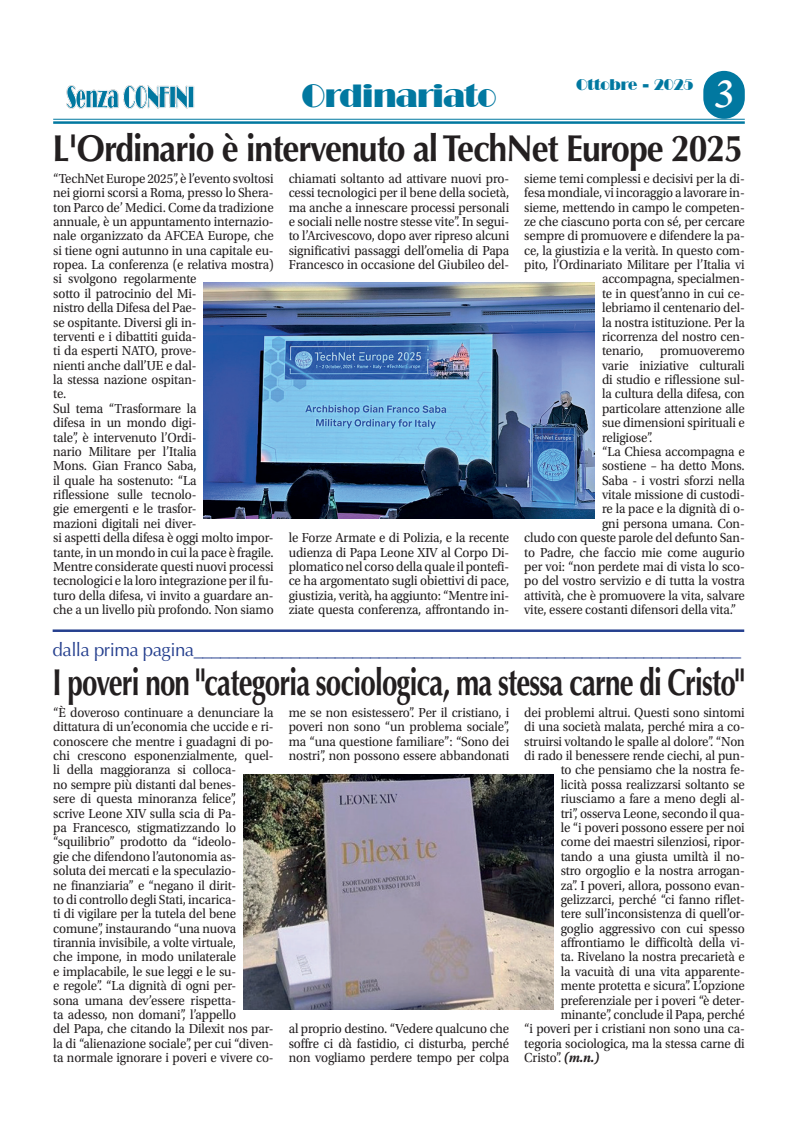
<style>
.page{position:relative;width:798px;height:1134px;background:#fff}
.page>*{position:absolute;margin:0;border:0;box-sizing:border-box;transform-origin:0 0}
.t1{font:italic 600 42.5px "Adobe Jenson Pro";color:#fff;scale:.94 1}
.T-_Titolo_medio_Bold{font:700 37.5px "Optima LT Std";letter-spacing:-.03em;color:#231f20;scale:.74 1}
.T-_Titolo_medio_Bold-2{font:700 37.5px "Optima LT Std";letter-spacing:-.03em;color:#231f20;scale:.9 1}
.t2{font:31.25px "Broadway BT";letter-spacing:-.02em;color:#0178a0;scale:.94 1}
.T-_Titolo_medio_Bold-3{font:18.75px "Optima LT Std";letter-spacing:-.03em;color:#253f8e}
.t3{font:15px "Broadway BT";letter-spacing:-.01em;color:#0178a0;scale:.95 1}
.Normale{font:13.75px/14.4px "Utopia Std";letter-spacing:-.01em;color:#231f20;text-align:justify;scale:.94 1}
.s1{font-weight:700;font-style:italic}
</style>
<div class="page">
<div style="left:703px;top:71px;width:41px;height:48px;background:#0178a0;border-radius:21px"></div>
<hr style="left:53px;top:119px;width:691px;height:1px;background:#0178a0">
<hr style="left:53px;top:121px;width:691px;height:3px;background:#0178a0">
<img style="left:66px;top:85px;width:129px;height:24px">
<hr style="left:53px;top:629px;width:691px;height:3px;background:#253f8e">
<img style="left:243px;top:774px;width:310px;height:236px">
<img style="left:204px;top:283px;width:390px;height:235px">
<h3 class="t2" style="left:301px;top:76px;width:209px">Ordinariato</h3>
<p class="t3" style="left:576px;top:75px;width:125px">Ottobre - 2025</p>
<h1 class="t1" style="left:713px;top:70px;width:23px">3</h1>
<p class="T-_Titolo_medio_Bold-2" style="left:53px;top:127px;width:768px">L'Ordinario è intervenuto al TechNet Europe 2025</p>
<p class="Normale" style="left:53px;top:171px;width:236px;text-align:left">“TechNet Europe 2025”, è l’evento svoltosi nei giorni scorsi a Roma, presso lo Shera&shy;ton Parco de’ Medici. Come da tradizione annuale, è un appuntamento internazio&shy;nale organizzato da AFCEA Europe, che si tiene ogni autunno in una capitale eu&shy;ropea. La conferenza (e relativa mostra) si svolgono regolarmente<br>sotto il patrocinio del Mi-<br>nistro della Difesa del Pae-<br>se ospitante. Diversi gli in-<br>terventi e i dibattiti guida-<br>ti da esperti NATO, prove-<br>nienti anche dall’UE e dal-<br>la stessa nazione ospitan-<br>te.</p>
<p class="Normale" style="left:53px;top:401px;width:236px;text-align:left">Sul tema “Trasformare la<br>difesa in un mondo digi-<br>tale”, è intervenuto l’Ordi-<br>nario Militare per l’Italia<br>Mons. Gian Franco Saba,<br>il quale ha sostenuto: “La<br>riflessione sulle tecnolo-<br>gie emergenti e le trasfor-<br>mazioni digitali nei diver-<br>si aspetti della difesa è oggi molto impor&shy;tante, in un mondo in cui la pace è fragile.<br>Mentre considerate questi nuovi processi tecnologici e la loro integrazione per il fu&shy;turo della difesa, vi invito a guardare an&shy;che a un livello più profondo. Non siamo</p>
<p class="Normale" style="left:288px;top:171px;width:236px">chiamati soltanto ad attivare nuovi pro&shy;cessi tecnologici per il bene della società, ma anche a innescare processi personali e sociali nelle nostre stesse vite”. In segui&shy;to l’Arcivescovo, dopo aver ripreso alcuni significativi passaggi dell’omelia di Papa Francesco in occasione del Giubileo del-</p>
<p class="Normale" style="left:524px;top:171px;width:236px">sieme temi complessi e decisivi per la di-</p>
<p class="Normale" style="left:524px;top:186px;width:236px">fesa mondiale, vi incoraggio a lavorare in-</p>
<p class="Normale" style="left:524px;top:200px;width:236px">sieme, mettendo in campo le competen-</p>
<p class="Normale" style="left:524px;top:214px;width:236px">ze che ciascuno porta con sé, per cercare</p>
<p class="Normale" style="left:524px;top:229px;width:236px">sempre di promuovere e difendere la pa-</p>
<p class="Normale" style="left:524px;top:243px;width:236px">ce, la giustizia e la verità. In questo com-</p>
<p class="Normale" style="left:524px;top:258px;width:236px">pito, l’Ordinariato Militare per l’Italia vi</p>
<p class="Normale" style="left:601px;top:272px;width:153px">accompagna, specialmen-</p>
<p class="Normale" style="left:601px;top:286px;width:153px">te in quest’anno in cui ce-</p>
<p class="Normale" style="left:601px;top:301px;width:153px">lebriamo il centenario del-</p>
<p class="Normale" style="left:601px;top:315px;width:153px">la nostra istituzione. Per la</p>
<p class="Normale" style="left:601px;top:329px;width:153px">ricorrenza del nostro cen-</p>
<p class="Normale" style="left:601px;top:344px;width:153px">tenario, promuoveremo</p>
<p class="Normale" style="left:601px;top:358px;width:153px">varie iniziative culturali</p>
<p class="Normale" style="left:601px;top:373px;width:153px">di studio e riflessione sul-</p>
<p class="Normale" style="left:601px;top:387px;width:153px">la cultura della difesa, con</p>
<p class="Normale" style="left:601px;top:401px;width:153px">particolare attenzione alle</p>
<p class="Normale" style="left:601px;top:416px;width:153px">sue dimensioni spirituali e</p>
<p class="Normale" style="left:601px;top:430px;width:55px">religiose”.</p>
<p class="Normale" style="left:601px;top:444px;width:153px">“La Chiesa accompagna e</p>
<p class="Normale" style="left:601px;top:459px;width:153px">sostiene – ha detto Mons.</p>
<p class="Normale" style="left:601px;top:473px;width:153px">Saba - i vostri sforzi nella</p>
<p class="Normale" style="left:601px;top:488px;width:153px">vitale missione di custodi-</p>
<p class="Normale" style="left:601px;top:502px;width:153px">re la pace e la dignità di o-</p>
<p class="Normale" style="left:601px;top:516px;width:153px">gni persona umana. Con-</p>
<p class="Normale" style="left:524px;top:531px;width:236px">cludo con queste parole del defunto San-</p>
<p class="Normale" style="left:524px;top:545px;width:236px">to Padre, che faccio mie come augurio</p>
<p class="Normale" style="left:524px;top:559px;width:236px">per voi: “non perdete mai di vista lo sco-</p>
<p class="Normale" style="left:524px;top:574px;width:236px">po del vostro servizio e di tutta la vostra</p>
<p class="Normale" style="left:524px;top:588px;width:236px">attività, che è promuovere la vita, salvare</p>
<p class="Normale" style="left:524px;top:603px;width:227px">vite, essere costanti difensori della vita.”</p>
<p class="Normale" style="left:288px;top:531px;width:236px">le Forze Armate e di Polizia, e la recente udienza di Papa Leone XIV al Corpo Di&shy;plomatico nel corso della quale il pontefi&shy;ce ha argomentato sugli obiettivi di pace, giustizia, verità, ha aggiunto: “Mentre ini&shy;ziate questa conferenza, affrontando in-</p>
<p class="T-_Titolo_medio_Bold-3" style="left:53px;top:639px;width:689px">dalla prima pagina______________________________________________________________</p>
<p class="T-_Titolo_medio_Bold" style="left:53px;top:660px;width:935px">I poveri non "categoria sociologica, ma stessa carne di Cristo"</p>
<p class="Normale" style="left:53px;top:706px;width:236px;text-align:left">“È doveroso continuare a denunciare la dittatura di un’economia che uccide e ri&shy;conoscere che mentre i guadagni di po&shy;chi crescono esponenzialmente, quel&shy;li della maggioranza si colloca-<br>no sempre più distanti dal benes-<br>sere di questa minoranza felice”,<br>scrive Leone XIV sulla scia di Pa-<br>pa Francesco, stigmatizzando lo “squilibrio” prodotto da “ideolo-<br>gie che difendono l’autonomia as-<br>soluta dei mercati e la speculazio-<br>ne finanziaria” e “negano il dirit-<br>to di controllo degli Stati, incarica-<br>ti di vigilare per la tutela del bene comune”, instaurando “una nuova tirannia invisibile, a volte virtuale,<br>che impone, in modo unilaterale<br>e implacabile, le sue leggi e le su-<br>e regole”. “La dignità di ogni per-<br>sona umana dev’essere rispetta-<br>ta adesso, non domani”, l’appello<br>del Papa, che citando la Dilexit nos par&shy;la di “alienazione sociale”, per cui “diven&shy;ta normale ignorare i poveri e vivere co-</p>
<p class="Normale" style="left:288px;top:706px;width:236px">me se non esistessero”. Per il cristiano, i poveri non sono “un problema sociale”, ma “una questione familiare”: “Sono dei nostri”, non possono essere abbandonati</p>
<p class="Normale" style="left:524px;top:706px;width:236px">dei problemi altrui. Questi sono sintomi</p>
<p class="Normale" style="left:524px;top:720px;width:236px">di una società malata, perché mira a co-</p>
<p class="Normale" style="left:524px;top:734px;width:236px">struirsi voltando le spalle al dolore”. “Non</p>
<p class="Normale" style="left:524px;top:749px;width:236px">di rado il benessere rende ciechi, al pun-</p>
<p class="Normale" style="left:560px;top:763px;width:197px">to che pensiamo che la nostra fe-</p>
<p class="Normale" style="left:560px;top:777px;width:197px">licità possa realizzarsi soltanto se</p>
<p class="Normale" style="left:560px;top:792px;width:197px">riusciamo a fare a meno degli al-</p>
<p class="Normale" style="left:560px;top:806px;width:197px">tri”, osserva Leone, secondo il qua-</p>
<p class="Normale" style="left:560px;top:821px;width:197px">le “i poveri possono essere per noi</p>
<p class="Normale" style="left:560px;top:835px;width:197px">come dei maestri silenziosi, ripor-</p>
<p class="Normale" style="left:560px;top:849px;width:197px">tando a una giusta umiltà il no-</p>
<p class="Normale" style="left:560px;top:864px;width:197px">stro orgoglio e la nostra arrogan-</p>
<p class="Normale" style="left:560px;top:878px;width:197px">za”. I poveri, allora, possono evan-</p>
<p class="Normale" style="left:560px;top:892px;width:197px">gelizzarci, perché “ci fanno riflet-</p>
<p class="Normale" style="left:560px;top:907px;width:197px">tere sull’inconsistenza di quell’or-</p>
<p class="Normale" style="left:560px;top:921px;width:197px">goglio aggressivo con cui spesso</p>
<p class="Normale" style="left:560px;top:936px;width:197px">affrontiamo le difficoltà della vi-</p>
<p class="Normale" style="left:560px;top:950px;width:197px">ta. Rivelano la nostra precarietà e</p>
<p class="Normale" style="left:560px;top:964px;width:197px">la vacuità di una vita apparente-</p>
<p class="Normale" style="left:560px;top:979px;width:197px">mente protetta e sicura”. L’opzione</p>
<p class="Normale" style="left:560px;top:993px;width:197px">preferenziale per i poveri “è deter-</p>
<p class="Normale" style="left:560px;top:1007px;width:197px">minante”, conclude il Papa, perché</p>
<p class="Normale" style="left:524px;top:1022px;width:236px">“i poveri per i cristiani non sono una ca-</p>
<p class="Normale" style="left:524px;top:1036px;width:236px">tegoria sociologica, ma la stessa carne di</p>
<p class="Normale" style="left:524px;top:1051px;width:81px">Cristo”. <span class="s1">(m.n.)</span></p>
<p class="Normale" style="left:288px;top:1022px;width:236px">al proprio destino. “Vedere qualcuno che soffre ci dà fastidio, ci disturba, perché non vogliamo perdere tempo per colpa</p>
</div>
